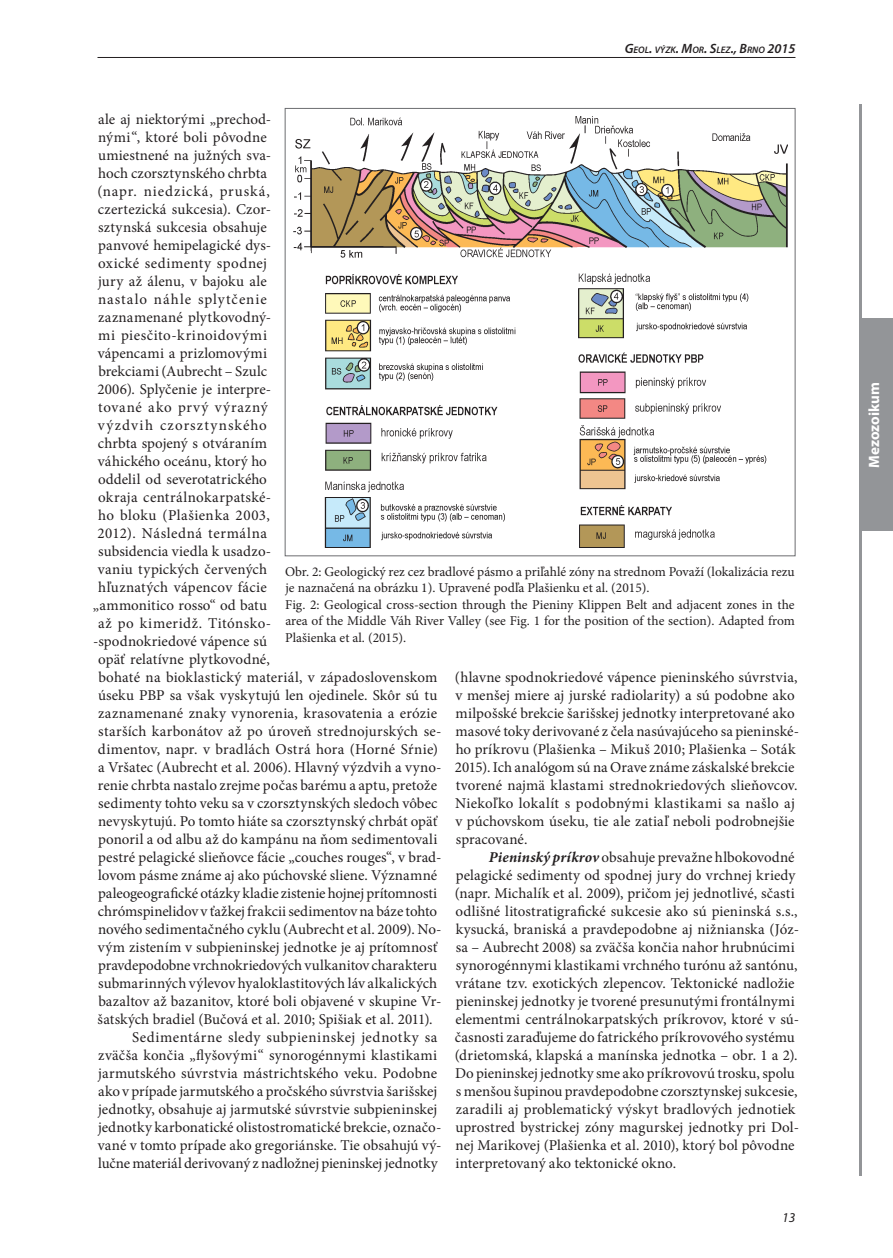
<style>
.page{position:relative;width:893px;height:1258px;background:#fff}
.page>*{position:absolute;margin:0;border:0;box-sizing:border-box;transform-origin:0 0}
.t1{font:15px/18px "Minion Pro";letter-spacing:.005em;color:#231f20}
.t2{font:15px "Minion Pro";letter-spacing:.03em;color:#231f20}
.t3{font:15px "Minion Pro";letter-spacing:.035em;color:#231f20}
.t4{font:15px "Minion Pro";letter-spacing:.06em;color:#231f20}
.t5{font:15px "Minion Pro";letter-spacing:.025em;color:#231f20}
.t6{font:15px "Minion Pro";letter-spacing:.04em;color:#231f20}
.t7{font:15px "Minion Pro";letter-spacing:.07em;color:#231f20}
.t8{font:15px "Minion Pro";letter-spacing:.05em;color:#231f20}
.t9{font:700 15px "Myriad Pro";color:#fff}
.t10{font:13.5px/16.5px "Minion Pro";color:#231f20}
.t11{font:italic 13.5px "Myriad Pro";color:#231f20}
.t12{font:italic 600 9.45px "Myriad Pro";color:#231f20}
.s1{font-size:13.5px}
.s2{font-weight:700;font-style:italic}
</style>
<div class="page">
<hr style="left:859px;top:104px;width:2px;height:1071px;background:#939598">
<hr style="left:97px;top:57px;width:698px;height:1px;background:#231f20">
<img style="left:293px;top:116px;width:493px;height:432px">
<div style="left:859px;top:319px;width:33px;height:212px;background:#939598"></div>
<p class="t12" style="left:624px;top:46px;width:172px"><span class="s1">G</span>EOL<span class="s1">.</span> VÝZK<span class="s1">. M</span>OR<span class="s1">. S</span>LEZ<span class="s1">., B</span>RNO <span class="s1">2015</span></p>
<p class="t1" style="left:98px;top:111px;width:174px">ale aj niektorými „prechod-</p>
<p class="t1" style="left:98px;top:129px;width:170px">nými“, ktoré boli pôvodne</p>
<p class="t1" style="left:98px;top:147px;width:175px">umiestnené na južných sva-</p>
<p class="t1" style="left:98px;top:165px;width:170px">hoch czorsztynského chrbta</p>
<p class="t4" style="left:97px;top:185px;width:174px">(napr. niedzická, pruská,</p>
<p class="t1" style="left:98px;top:201px;width:175px">czertezická sukcesia). Czor-</p>
<p class="t1" style="left:98px;top:219px;width:170px">sztynská sukcesia obsahuje</p>
<p class="t1" style="left:98px;top:237px;width:174px">panvové hemipelagické dys-</p>
<p class="t2" style="left:98px;top:257px;width:170px">oxické sedimenty spodnej</p>
<p class="t1" style="left:98px;top:273px;width:170px">jury až álenu, v bajoku ale</p>
<p class="t4" style="left:98px;top:293px;width:170px">nastalo náhle splytčenie</p>
<p class="t1" style="left:98px;top:309px;width:174px">zaznamenané plytkovodný-</p>
<p class="t6" style="left:98px;top:329px;width:170px">mi piesčito-krinoidovými</p>
<p class="t1" style="left:98px;top:345px;width:171px">vápencami a prizlomovými</p>
<p class="t1" style="left:98px;top:363px;width:170px">brekciami (Aubrecht – Szulc</p>
<p class="t1" style="left:97px;top:381px;width:175px">2006). Splyčenie je interpre-</p>
<p class="t8" style="left:98px;top:401px;width:171px">tované ako prvý výrazný</p>
<p class="t7" style="left:98px;top:419px;width:170px">výzdvih czorsztynského</p>
<p class="t1" style="left:98px;top:435px;width:171px">chrbta spojený s otváraním</p>
<p class="t1" style="left:98px;top:453px;width:170px">váhického oceánu, ktorý ho</p>
<p class="t1" style="left:98px;top:471px;width:170px">oddelil od severotatrického</p>
<p class="t5" style="left:98px;top:491px;width:174px">okraja centrálnokarpatské-</p>
<p class="t2" style="left:98px;top:509px;width:173px">ho bloku (Plašienka 2003,</p>
<p class="t3" style="left:97px;top:527px;width:171px">2012). Následná termálna</p>
<p class="t1" style="left:98px;top:543px;width:174px">subsidencia viedla k usadzo-</p>
<p class="t1" style="left:98px;top:561px;width:171px">vaniu typických červených</p>
<p class="t1" style="left:98px;top:579px;width:170px">hľuznatých vápencov fácie</p>
<p class="t1" style="left:93px;top:597px;width:176px">„ammonitico rosso“ od batu</p>
<p class="t2" style="left:98px;top:617px;width:175px">až po kimeridž. Titónsko-</p>
<p class="t1" style="left:93px;top:633px;width:175px">-spodnokriedové vápence sú</p>
<p class="t1" style="left:98px;top:651px;width:173px">opäť relatívne plytkovodné,</p>
<p class="t1" style="left:98px;top:669px;width:340px">bohaté na bioklastický materiál, v západoslovenskom</p>
<p class="t1" style="left:98px;top:687px;width:340px">úseku PBP sa však vyskytujú len ojedinele. Skôr sú tu</p>
<p class="t1" style="left:98px;top:705px;width:340px">zaznamenané znaky vynorenia, krasovatenia a erózie</p>
<p class="t1" style="left:98px;top:723px;width:344px">starších karbonátov až po úroveň strednojurských se-</p>
<p class="t1" style="left:98px;top:741px;width:341px">dimentov, napr. v bradlách Ostrá hora (Horné Sŕnie)</p>
<p class="t1" style="left:98px;top:759px;width:345px">a Vršatec (Aubrecht et al. 2006). Hlavný výzdvih a vyno-</p>
<p class="t1" style="left:98px;top:777px;width:340px">renie chrbta nastalo zrejme počas barému a aptu, pretože</p>
<p class="t1" style="left:98px;top:795px;width:340px">sedimenty tohto veku sa v czorsztynských sledoch vôbec</p>
<p class="t1" style="left:98px;top:813px;width:340px">nevyskytujú. Po tomto hiáte sa czorsztynský chrbát opäť</p>
<p class="t1" style="left:98px;top:831px;width:340px">ponoril a od albu až do kampánu na ňom sedimentovali</p>
<p class="t1" style="left:98px;top:849px;width:344px">pestré pelagické slieňovce fácie „couches rouges“, v brad-</p>
<p class="t1" style="left:98px;top:867px;width:340px">lovom pásme známe aj ako púchovské sliene. Významné</p>
<p class="t1" style="left:98px;top:885px;width:340px">paleogeografické otázky kladie zistenie hojnej prítomnosti</p>
<p class="t1" style="left:98px;top:903px;width:340px">chrómspinelidov v ťažkej frakcii sedimentov na báze tohto</p>
<p class="t1" style="left:98px;top:921px;width:345px">nového sedimentačného cyklu (Aubrecht et al. 2009). No-</p>
<p class="t1" style="left:98px;top:939px;width:341px">vým zistením v subpieninskej jednotke je aj prítomnosť</p>
<p class="t1" style="left:98px;top:957px;width:340px">pravdepodobne vrchnokriedových vulkanitov charakteru</p>
<p class="t1" style="left:98px;top:975px;width:340px">submarinných výlevov hyaloklastitových láv alkalických</p>
<p class="t1" style="left:98px;top:993px;width:344px">bazaltov až bazanitov, ktoré boli objavené v skupine Vr-</p>
<p class="t1" style="left:98px;top:1011px;width:336px">šatských bradiel (Bučová et al. 2010; Spišiak et al. 2011).</p>
<p class="t3" style="left:132px;top:1031px;width:307px">Sedimentárne sledy subpieninskej jednotky sa</p>
<p class="t1" style="left:98px;top:1047px;width:340px">zväčša končia „flyšovými“ synorogénnymi klastikami</p>
<p class="t1" style="left:98px;top:1065px;width:340px">jarmutského súvrstvia mástrichtského veku. Podobne</p>
<p class="t1" style="left:98px;top:1083px;width:340px">ako v prípade jarmutského a pročského súvrstvia šarišskej</p>
<p class="t1" style="left:98px;top:1101px;width:340px">jednotky, obsahuje aj jarmutské súvrstvie subpieninskej</p>
<p class="t1" style="left:98px;top:1119px;width:345px">jednotky karbonatické olistostromatické brekcie, označo-</p>
<p class="t1" style="left:98px;top:1137px;width:345px">vané v tomto prípade ako gregoriánske. Tie obsahujú vý-</p>
<p class="t1" style="left:98px;top:1155px;width:341px">lučne materiál derivovaný z nadložnej pieninskej jednotky</p>
<p class="t10" style="left:285px;top:564px;width:511px">Obr. 2: Geologický rez cez bradlové pásmo a priľahlé zóny na strednom Považí (lokalizácia rezu je naznačená na obrázku 1). Upravené podľa Plašienku et al. (2015).<br>Fig. 2: Geological cross-section through the Pieniny Klippen Belt and adjacent zones in the area of the Middle Váh River Valley (see Fig. 1 for the position of the section). Adapted from Plašienka et al. (2015).</p>
<p class="t1" style="left:454px;top:669px;width:345px">(hlavne spodnokriedové vápence pieninského súvrstvia, v menšej miere aj jurské radiolarity) a sú podobne ako milpošské brekcie šarišskej jednotky interpretované ako masové toky derivované z čela nasúvajúceho sa pieninské&shy;ho príkrovu (Plašienka – Mikuš 2010; Plašienka – Soták 2015). Ich analógom sú na Orave známe záskalské brekcie tvorené najmä klastami strednokriedových slieňovcov.<br>Niekoľko lokalít s podobnými klastikami sa našlo aj v púchovskom úseku, tie ale zatiaľ neboli podrobnejšie spracované.</p>
<p class="t1" style="left:454px;top:849px;width:345px;text-indent:34px"><span class="s2">Pieninský príkrov</span> obsahuje prevažne hlbokovodné pelagické sedimenty od spodnej jury do vrchnej kriedy (napr. Michalík et al. 2009), pričom jej jednotlivé, sčasti odlišné litostratigrafické sukcesie ako sú pieninská s.s., kysucká, braniská a pravdepodobne aj nižnianska (Józ&shy;sa – Aubrecht 2008) sa zväčša končia nahor hrubnúcimi synorogénnymi klastikami vrchného turónu až santónu, vrátane tzv. exotických zlepencov. Tektonické nadložie pieninskej jednotky je tvorené presunutými frontálnymi elementmi centrálnokarpatských príkrovov, ktoré v sú&shy;časnosti zaraďujeme do fatrického príkrovového systému (drietomská, klapská a manínska jednotka – obr. 1 a 2).<br>Do pieninskej jednotky sme ako príkrovovú trosku, spolu s menšou šupinou pravdepodobne czorsztynskej sukcesie, zaradili aj problematický výskyt bradlových jednotiek uprostred bystrickej zóny magurskej jednotky pri Dol&shy;nej Marikovej (Plašienka et al. 2010), ktorý bol pôvodne interpretovaný ako tektonické okno.</p>
<p class="t11" style="left:781px;top:1212px;width:15px">13</p>
<p class="t9" style="left:867px;top:468px;width:87px;rotate:-90deg">Mezozoikum</p>
</div>
